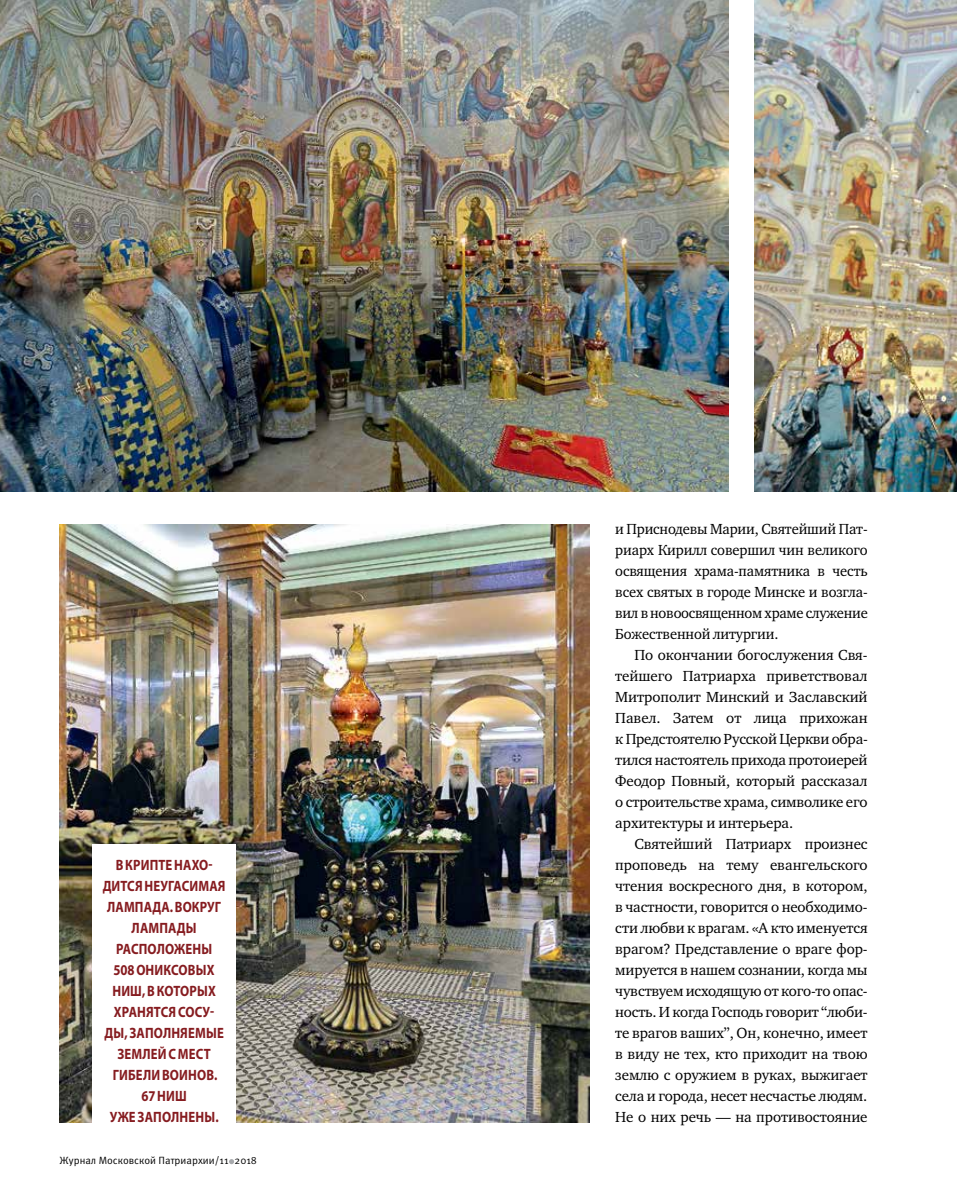
<style>
.page{position:relative;width:957px;height:1191px;background:#fff}
.page>*{position:absolute;margin:0;border:0;box-sizing:border-box;transform-origin:0 0}
.t1{font:15px/21px "Charter ITC";letter-spacing:-.01em;color:#000;text-align:justify}
.t2{font:700 15px/21px "Myriad Pro";letter-spacing:.01em;color:#861c20;text-align:center;scale:.85 1}
.t3{font:10.5px "Meta Pro";color:#000}
</style>
<div class="page">
<svg style="left:229px;top:1159px;width:5px;height:5px"></svg>
<img style="left:59px;top:525px;width:531px;height:597px">
<img style="left:754px;top:0;width:203px;height:492px">
<img style="left:0;top:0;width:729px;height:492px">
<div style="left:92px;top:844px;width:144px;height:299px;background:#fff"></div>
<p class="t2" style="left:103px;top:854px;width:146px">В КРИПТЕ НАХО-<br>ДИТСЯ НЕУГАСИМАЯ<br>ЛАМПАДА. ВОКРУГ<br>ЛАМПАДЫ<br>РАСПОЛОЖЕНЫ<br>508 ОНИКСОВЫХ<br>НИШ, В КОТОРЫХ<br>ХРАНЯТСЯ СОСУ-<br>ДЫ, ЗАПОЛНЯЕМЫЕ<br>ЗЕМЛЕЙ С МЕСТ<br>ГИБЕЛИ ВОИНОВ.<br>67 НИШ<br>УЖЕ ЗАПОЛНЕНЫ.</p>
<p class="t3" style="left:60px;top:1153px;width:199px">Журнал Московской Патриархии/11 2018</p>
<p class="t1" style="left:615px;top:518px;width:254px">и Приснодевы Марии, Святейший Пат&shy;риарх Кирилл совершил чин великого освящения храма-памятника в честь всех святых в городе Минске и возгла&shy;вил в новоосвященном храме служение Божественной литургии.</p>
<p class="t1" style="left:615px;top:644px;width:254px;text-indent:19px">По окончании богослужения Свя&shy;тейшего Патриарха приветствовал Митрополит Минский и Заславский Павел. Затем от лица прихожан к Предстоятелю Русской Церкви обра&shy;тился настоятель прихода протоиерей Феодор Повный, который рассказал о строительстве храма, символике его архитектуры и интерьера.</p>
<p class="t1" style="left:615px;top:833px;width:254px;text-indent:19px">Святейший Патриарх произнес проповедь на тему евангельского чтения воскресного дня, в котором, в частности, говорится о необходимо&shy;сти любви к врагам. «А кто именуется врагом? Представление о враге фор&shy;мируется в нашем сознании, когда мы чувствуем исходящую от кого-то опас&shy;ность. И когда Господь говорит “люби&shy;те врагов ваших”, Он, конечно, имеет в виду не тех, кто приходит на твою землю с оружием в руках, выжигает села и города, несет несчастье людям.<br>Не о них речь — на противостояние</p>
</div>
